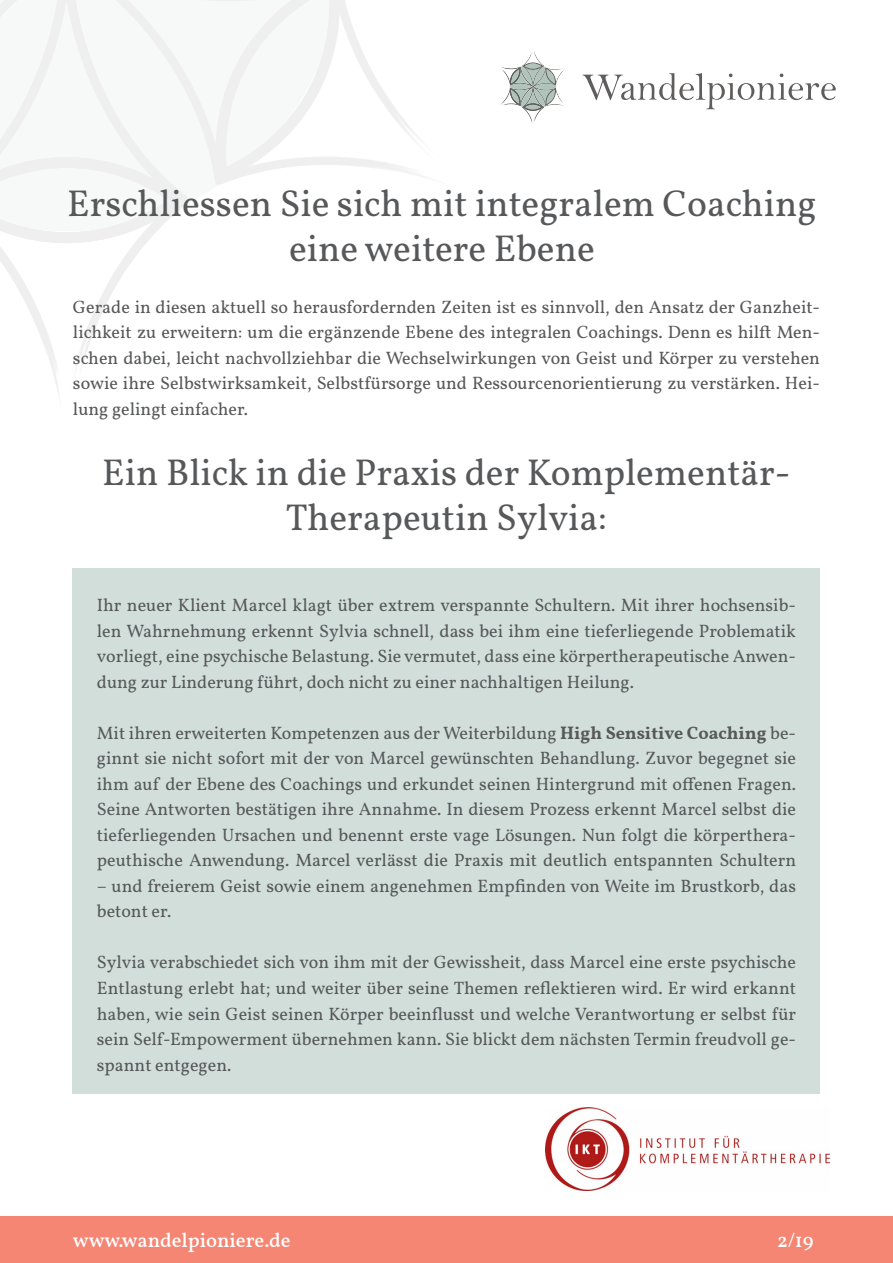
<style>
.page{position:relative;width:893px;height:1263px;background:#fff}
.page>*{position:absolute;margin:0;border:0;box-sizing:border-box;transform-origin:0 0}
.t1{font:37.5px/45px "Vollkorn";color:#57585a;text-align:center}
.t2{font:500 20.25px "Vollkorn";color:#fff}
.t3{font:18px/25.5px "Vollkorn";color:#57585a;text-align:justify}
.s1{font-weight:700}
</style>
<div class="page">
<div style="left:0;top:1216px;width:893px;height:47px;background:#f48673"></div>
<img style="left:526px;top:51px;width:14px;height:11px">
<img style="left:526px;top:111px;width:14px;height:13px">
<img style="left:500px;top:68px;width:65px;height:38px">
<img style="left:500px;top:67px;width:10px;height:20px">
<svg style="left:510px;top:62px;width:46px;height:49px"></svg>
<svg style="left:582px;top:73px;width:254px;height:36px"></svg>
<svg style="left:0;top:201px;width:187px;height:42px"></svg>
<svg style="left:211px;top:0;width:133px;height:182px"></svg>
<div style="left:73px;top:569px;width:747px;height:525px;background:#d1deda"></div>
<img style="left:545px;top:1108px;width:285px;height:82px">
<p class="t1" style="left:67px;top:179px;width:751px">Erschliessen Sie sich mit integralem Coaching eine weitere Ebene</p>
<p class="t3" style="left:73px;top:293px;width:748px">Gerade in diesen aktuell so herausfordernden Zeiten ist es sinnvoll, den Ansatz der Ganzheit&shy;lichkeit zu erweitern: um die ergänzende Ebene des integralen Coachings. Denn es hilft Men&shy;schen dabei, leicht nachvollziehbar die Wechselwirkungen von Geist und Körper zu verstehen sowie ihre Selbstwirksamkeit, Selbstfürsorge und Ressourcenorientierung zu verstärken. Hei&shy;lung gelingt einfacher.</p>
<p class="t1" style="left:102px;top:448px;width:690px">Ein Blick in die Praxis der Komplementär-<br>Therapeutin Sylvia:</p>
<p class="t3" style="left:97px;top:591px;width:701px">Ihr neuer Klient Marcel klagt über extrem verspannte Schultern. Mit ihrer hochsensib&shy;len Wahrnehmung erkennt Sylvia schnell, dass bei ihm eine tieferliegende Problematik vorliegt, eine psychische Belastung. Sie vermutet, dass eine körpertherapeutische Anwen&shy;dung zur Linderung führt, doch nicht zu einer nachhaltigen Heilung.</p>
<p class="t3" style="left:97px;top:719px;width:701px">Mit ihren erweiterten Kompetenzen aus der Weiterbildung <span class="s1">High Sensitive Coaching</span> be&shy;ginnt sie nicht sofort mit der von Marcel gewünschten Behandlung. Zuvor begegnet sie ihm auf der Ebene des Coachings und erkundet seinen Hintergrund mit offenen Fragen.<br>Seine Antworten bestätigen ihre Annahme. In diesem Prozess erkennt Marcel selbst die tieferliegenden Ursachen und benennt erste vage Lösungen. Nun folgt die körperthera&shy;peuthische Anwendung. Marcel verlässt die Praxis mit deutlich entspannten Schultern</p>
<p class="t3" style="left:97px;top:872px;width:701px">– und freierem Geist sowie einem angenehmen Empfinden von Weite im Brustkorb, das betont er.</p>
<p class="t3" style="left:97px;top:948px;width:701px">Sylvia verabschiedet sich von ihm mit der Gewissheit, dass Marcel eine erste psychische Entlastung erlebt hat; und weiter über seine Themen reflektieren wird. Er wird erkannt haben, wie sein Geist seinen Körper beeinflusst und welche Verantwortung er selbst für sein Self-Empowerment übernehmen kann. Sie blickt dem nächsten Termin freudvoll ge&shy;spannt entgegen.</p>
<p class="t2" style="left:73px;top:1225px;width:219px">www.wandelpioniere.de</p>
<p class="t2" style="left:777px;top:1225px;width:38px">2/19</p>
</div>
